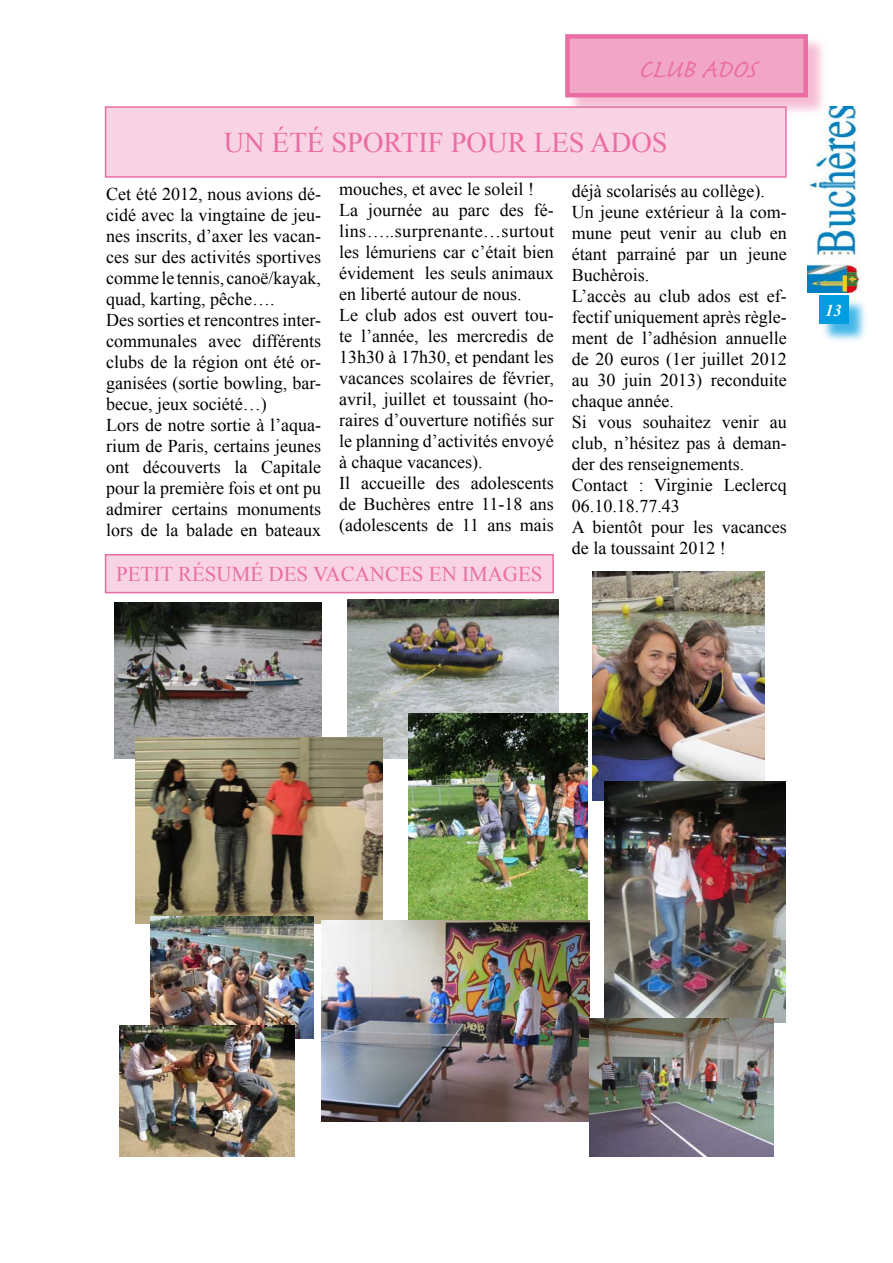
<style>
.page{position:relative;width:893px;height:1263px;background:#fff}
.page>*{position:absolute;margin:0;border:0;box-sizing:border-box;transform-origin:0 0}
.t1{font:33px "Caflisch Script Pro";letter-spacing:-.02em;color:#ea6ea3}
.t2{font:28.5px "Times New Roman";color:#ea6ea3}
.t3{font:21px "Times New Roman";color:#ea6ea3}
.t4{font:18px/21px "Times New Roman";color:#000}
.t5{font:italic 700 16.5px "Times New Roman";color:#fff}
</style>
<div class="page">
<div style="left:819px;top:297px;width:50px;height:48px;background:#009ee0;opacity:.75"></div>
<div style="left:819px;top:296px;width:29px;height:28px;background:#009ee0"></div>
<img style="left:808px;top:106px;width:52px;height:187px">
<div style="left:567px;top:36px;width:261px;height:82px;background:#f2a6c5;opacity:.75"></div>
<div style="left:567px;top:36px;width:239px;height:59px;background:#f2a6c5"></div>
<div style="left:565px;top:34px;width:243px;height:63px;border:4px solid #ea6ea3"></div>
<div style="left:106px;top:107px;width:680px;height:70px;background:#f8d3e3"></div>
<div style="left:105px;top:106px;width:682px;height:72px;border:2px solid #ea6ea3"></div>
<div style="left:106px;top:555px;width:447px;height:38px;background:#f8d3e3"></div>
<div style="left:105px;top:554px;width:449px;height:39px;border:2px solid #ea6ea3"></div>
<img style="left:592px;top:572px;width:172px;height:229px">
<img style="left:348px;top:600px;width:211px;height:158px">
<img style="left:115px;top:603px;width:206px;height:155px">
<img style="left:408px;top:713px;width:180px;height:208px">
<img style="left:605px;top:781px;width:181px;height:242px">
<img style="left:135px;top:738px;width:247px;height:185px">
<img style="left:321px;top:921px;width:268px;height:201px">
<img style="left:151px;top:916px;width:163px;height:123px">
<img style="left:589px;top:1019px;width:184px;height:138px">
<img style="left:119px;top:1025px;width:176px;height:132px">
<h1 class="t1" style="left:638px;top:52px;width:119px">CLUB ADOS</h1>
<h2 class="t2" style="left:224px;top:123px;width:125px">un été sportif</h2>
<h2 class="t2" style="left:451px;top:123px;width:20px">pour</h2>
<h2 class="t2" style="left:534px;top:123px;width:18px">les</h2>
<h2 class="t2" style="left:590px;top:123px;width:20px">ados</h2>
<p class="t4" style="left:106px;top:183px;width:216px">Cet été 2012, nous avions dé&shy;cidé avec la vingtaine de jeu&shy;nes inscrits, d’axer les vacan&shy;ces sur des activités sportives comme le tennis, canoë/kayak, quad, karting, pêche….<br>Des sorties et rencontres inter&shy;communales avec différents clubs de la région ont été or&shy;ganisées (sortie bowling, bar&shy;becue, jeux société…)<br>Lors de notre sortie à l’aqua&shy;rium de Paris, certains jeunes ont découverts la Capitale pour la première fois et ont pu admirer certains monuments lors de la balade en bateaux</p>
<p class="t4" style="left:339px;top:178px;width:216px">mouches, et avec le soleil !<br>La journée au parc des fé&shy;lins…..surprenante…surtout les lémuriens car c’était bien évidement les seuls animaux en liberté autour de nous.<br>Le club ados est ouvert tou&shy;te l’année, les mercredis de<br>13h30 à 17h30, et pendant les vacances scolaires de février, avril, juillet et toussaint (ho&shy;raires d’ouverture notifiés sur le planning d’activités envoyé à chaque vacances).<br>Il accueille des adolescents de Buchères entre 11-18 ans (adolescents de 11 ans mais</p>
<p class="t4" style="left:572px;top:180px;width:216px">déjà scolarisés au collège).<br>Un jeune extérieur à la com&shy;mune peut venir au club en étant parrainé par un jeune<br>Buchèrois.<br>L’accès au club ados est ef&shy;fectif uniquement après règle&shy;ment de l’adhésion annuelle de 20 euros (1er juillet 2012 au 30 juin 2013) reconduite chaque année.<br>Si vous souhaitez venir au club, n’hésitez pas à deman&shy;der des renseignements.<br>Contact : Virginie Leclercq<br>06.10.18.77.43<br>A bientôt pour les vacances de la toussaint 2012 !</p>
<p class="t3" style="left:116px;top:560px;width:13px">petit</p>
<p class="t3" style="left:178px;top:560px;width:43px">résum</p>
<p class="t3" style="left:250px;top:560px;width:32px">é des</p>
<p class="t3" style="left:313px;top:560px;width:15px">vacances</p>
<p class="t3" style="left:429px;top:560px;width:48px">en images</p>
<p class="t5" style="left:825px;top:298px;width:18px">13</p>
</div>
